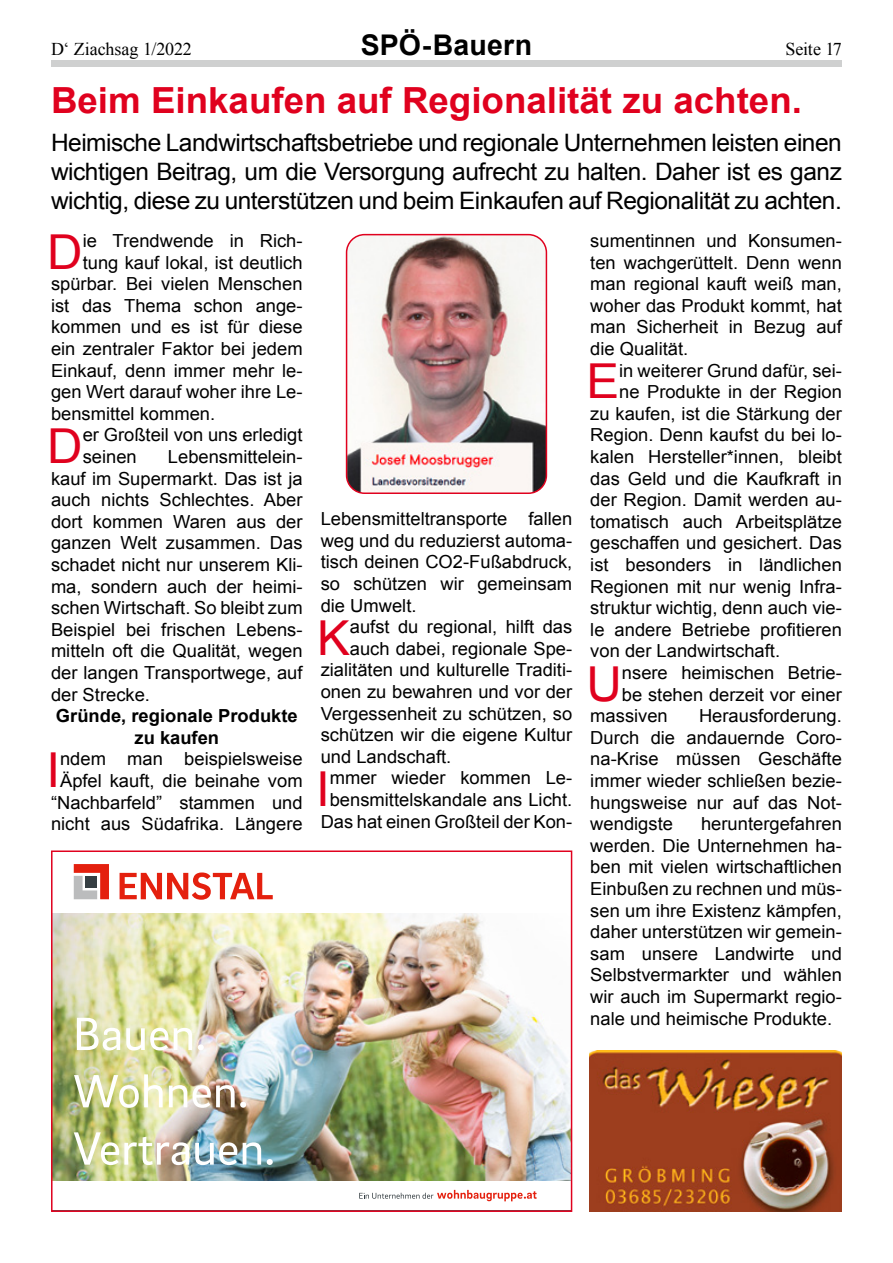
<style>
.page{position:relative;width:893px;height:1263px;background:#fff}
.page>*{position:absolute;margin:0;border:0;box-sizing:border-box;transform-origin:0 0}
.t1{font:48.15px "Arial";color:#e0011e}
.t2{font:700 36px "Arial";color:#e0011e}
.t3{font:700 28.5px "Arial";letter-spacing:.005em;color:#000}
.t4{font:24px/28.8px "Arial";letter-spacing:-.02em;color:#000;text-align:justify}
.t5{font:18px/21.6px "Arial";color:#000;text-align:justify}
.t6{font:700 18px/21.6px "Arial";color:#000;text-align:center}
.t7{font:18px "Times New Roman";letter-spacing:-.01em;color:#000}
</style>
<div class="page">
<div style="left:51px;top:61px;width:791px;height:6px;background:#cfd0d0"></div>
<img style="left:347px;top:235px;width:199px;height:258px">
<div style="left:346px;top:234px;width:201px;height:260px;border:2px solid #e0011e;border-radius:18px"></div>
<img style="left:420px;top:913px;width:149px;height:267px">
<img style="left:54px;top:913px;width:366px;height:267px">
<img style="left:74px;top:1132px;width:199px;height:33px">
<img style="left:74px;top:1074px;width:172px;height:34px">
<svg style="left:77px;top:1018px;width:127px;height:32px"></svg>
<svg style="left:359px;top:1190px;width:178px;height:11px"></svg>
<svg style="left:120px;top:872px;width:153px;height:28px"></svg>
<svg style="left:74px;top:864px;width:35px;height:35px"></svg>
<div style="left:86px;top:876px;width:11px;height:11px;background:#363f43"></div>
<div style="left:51px;top:850px;width:521px;height:362px;border:2px solid #e0011e"></div>
<img style="left:590px;top:1050px;width:252px;height:162px">
<h3 class="t3" style="left:361px;top:26px;width:173px">SPÖ-Bauern</h3>
<p class="t7" style="left:785px;top:37px;width:58px">Seite 17</p>
<h2 class="t2" style="left:51px;top:77px;width:752px">Beim Einkaufen auf Regionalität zu achten.</h2>
<h3 class="t4" style="left:51px;top:129px;width:792px">Heimische Landwirtschaftsbetriebe und regionale Unternehmen leisten einen wichtigen Beitrag, um die Versorgung aufrecht zu halten. Daher ist es ganz wichtig, diese zu unterstützen und beim Einkaufen auf Regionalität zu achten.</h3>
<h1 class="t1" style="left:47px;top:220px;width:37px">D</h1>
<p class="t5" style="left:83px;top:230px;width:221px">ie Trendwende in Rich-</p>
<p class="t7" style="left:51px;top:37px;width:142px">D‘ Ziachsag 1/2022</p>
<p class="t5" style="left:590px;top:230px;width:253px">sumentinnen und Konsumen&shy;ten wachgerüttelt. Denn wenn man regional kauft weiß man, woher das Produkt kommt, hat man Sicherheit in Bezug auf die Qualität.</p>
<h1 class="t1" style="left:586px;top:350px;width:34px">E</h1>
<p class="t5" style="left:619px;top:360px;width:224px">in weiterer Grund dafür, sei-</p>
<p class="t5" style="left:83px;top:252px;width:221px">tung kauf lokal, ist deutlich</p>
<p class="t5" style="left:51px;top:273px;width:253px">spürbar. Bei vielen Menschen</p>
<p class="t5" style="left:51px;top:295px;width:253px">ist das Thema schon ange-</p>
<p class="t5" style="left:51px;top:316px;width:253px">kommen und es ist für diese</p>
<p class="t5" style="left:51px;top:338px;width:253px">ein zentraler Faktor bei jedem</p>
<p class="t5" style="left:51px;top:360px;width:253px">Einkauf, denn immer mehr le-</p>
<p class="t5" style="left:51px;top:381px;width:253px">gen Wert darauf woher ihre Le-</p>
<p class="t5" style="left:51px;top:403px;width:166px">bensmittel kommen.</p>
<h1 class="t1" style="left:47px;top:415px;width:37px">D</h1>
<p class="t5" style="left:83px;top:424px;width:221px">er Großteil von uns erledigt seinen</p>
<p class="t5" style="left:619px;top:381px;width:224px">ne Produkte in der Region</p>
<p class="t5" style="left:590px;top:403px;width:253px">zu kaufen, ist die Stärkung der</p>
<p class="t5" style="left:590px;top:424px;width:253px">Region. Denn kaufst du bei lo-</p>
<p class="t5" style="left:590px;top:446px;width:253px">kalen Hersteller*innen, bleibt</p>
<p class="t5" style="left:590px;top:468px;width:253px">das Geld und die Kaufkraft in</p>
<p class="t5" style="left:590px;top:489px;width:253px">der Region. Damit werden au-</p>
<p class="t5" style="left:590px;top:511px;width:253px">tomatisch auch Arbeitsplätze</p>
<p class="t5" style="left:590px;top:532px;width:253px">geschaffen und gesichert. Das</p>
<p class="t5" style="left:590px;top:554px;width:253px">ist besonders in ländlichen</p>
<p class="t5" style="left:590px;top:576px;width:253px">Regionen mit nur wenig Infra-</p>
<p class="t5" style="left:590px;top:597px;width:253px">struktur wichtig, denn auch vie-</p>
<p class="t5" style="left:590px;top:619px;width:253px">le andere Betriebe profitieren</p>
<p class="t5" style="left:590px;top:640px;width:191px">von der Landwirtschaft.</p>
<h1 class="t1" style="left:586px;top:652px;width:37px">U</h1>
<p class="t5" style="left:622px;top:662px;width:221px">nsere heimischen Betrie-</p>
<p class="t5" style="left:51px;top:446px;width:253px;text-indent:117px">Lebensmittelein&shy;kauf im Supermarkt. Das ist ja auch nichts Schlechtes. Aber dort kommen Waren aus der ganzen Welt zusammen. Das schadet nicht nur unserem Kli&shy;ma, sondern auch der heimi&shy;schen Wirtschaft. So bleibt zum Beispiel bei frischen Lebens&shy;mitteln oft die Qualität, wegen der langen Transportwege, auf der Strecke.</p>
<p class="t6" style="left:56px;top:706px;width:243px">Gründe, regionale Produkte zu kaufen</p>
<h1 class="t1" style="left:46px;top:739px;width:15px">I</h1>
<p class="t5" style="left:321px;top:508px;width:253px">Lebensmitteltransporte fallen weg und du reduzierst automa&shy;tisch deinen CO2-Fußabdruck, so schützen wir gemeinsam die Umwelt.</p>
<h1 class="t1" style="left:317px;top:606px;width:34px">K</h1>
<p class="t5" style="left:350px;top:616px;width:224px">aufst du regional, hilft das</p>
<p class="t5" style="left:350px;top:638px;width:224px">auch dabei, regionale Spe-</p>
<p class="t5" style="left:321px;top:659px;width:253px">zialitäten und kulturelle Traditi-</p>
<p class="t5" style="left:321px;top:681px;width:253px">onen zu bewahren und vor der</p>
<p class="t5" style="left:321px;top:703px;width:253px">Vergessenheit zu schützen, so</p>
<p class="t5" style="left:321px;top:724px;width:253px">schützen wir die eigene Kultur</p>
<p class="t5" style="left:321px;top:746px;width:132px">und Landschaft.</p>
<h1 class="t1" style="left:316px;top:757px;width:15px">I</h1>
<p class="t5" style="left:622px;top:684px;width:221px">be stehen derzeit vor einer</p>
<p class="t5" style="left:590px;top:705px;width:79px">massiven</p>
<p class="t5" style="left:590px;top:705px;width:253px;text-indent:109px">Herausforderung.<br>Durch die andauernde Coro&shy;na-Krise müssen Geschäfte immer wieder schließen bezie&shy;hungsweise nur auf das Not&shy;wendigste</p>
<p class="t5" style="left:51px;top:748px;width:253px;text-align:center">ndem man beispielsweise<br>Äpfel kauft, die beinahe vom “Nachbarfeld” stammen und nicht aus Südafrika. Längere</p>
<p class="t5" style="left:321px;top:767px;width:253px;text-align:center">mmer wieder kommen Le&shy;bensmittelskandale ans Licht.<br>Das hat einen Großteil der Kon-</p>
<p class="t5" style="left:590px;top:813px;width:253px;text-indent:111px">heruntergefahren werden. Die Unternehmen ha&shy;ben mit vielen wirtschaftlichen Einbußen zu rechnen und müs&shy;sen um ihre Existenz kämpfen, daher unterstützen wir gemein&shy;sam unsere Landwirte und Selbstvermarkter und wählen wir auch im Supermarkt regio&shy;nale und heimische Produkte.</p>
</div>
